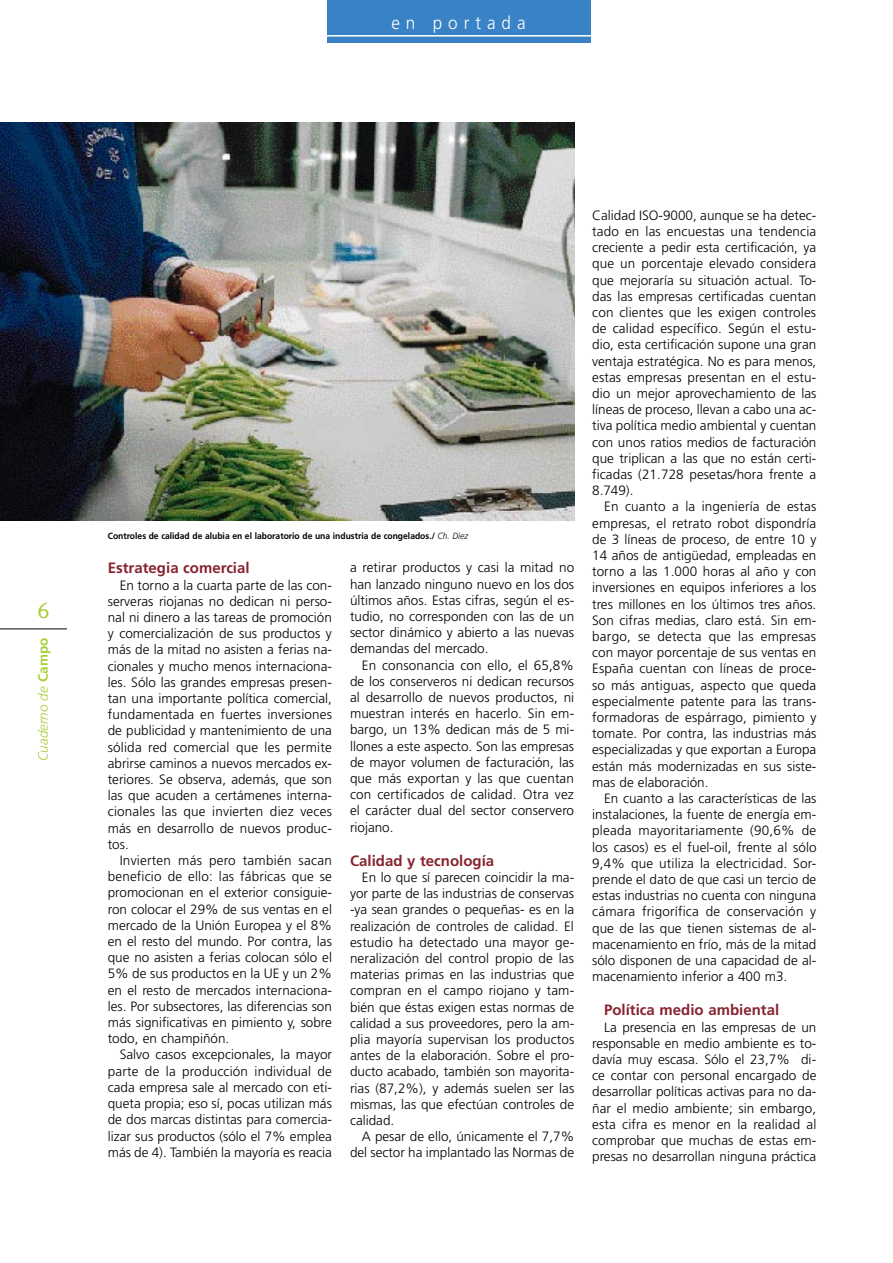
<style>
.page{position:relative;width:893px;height:1263px;background:#fff}
.page>*{position:absolute;margin:0;border:0;box-sizing:border-box;transform-origin:0 0}
.t1{font:22.5px "Meta Caps";color:#aace36}
.t2{font:300 18px "Frutiger";letter-spacing:.35em;color:#fff;scale:.95 1}
.t3{font:700 15px "Frutiger";color:#862430}
.t4{font:300 13.5px/16.2px "Frutiger";color:#000;text-align:justify}
.t5{font:italic 300 13.5px "Frutiger";color:#aace36}
.t6{font:700 9px "Frutiger";color:#000;scale:.95 1}
.s1{font-weight:700;font-style:normal}
.s2{font-weight:300;font-style:italic}
</style>
<div class="page">
<div style="left:327px;top:0;width:263px;height:43px;background:#3a82c6"></div>
<hr style="left:317px;top:35px;width:283px;height:2px;background:#fff">
<hr style="left:0;top:628px;width:67px;height:1px;background:#000">
<img style="left:0;top:122px;width:574px;height:398px">
<h2 class="t2" style="left:391px;top:13px;width:143px">en portada</h2>
<h1 class="t1" style="left:38px;top:597px;width:14px">6</h1>
<p class="t5" style="left:35px;top:761px;width:125px;rotate:-90deg">Cuaderno de <span class="s1">Campo</span></p>
<p class="t6" style="left:108px;top:530px;width:381px">Controles de calidad de alubia en el laboratorio de una industria de congelados./ <span class="s2">Ch. Díez</span></p>
<p class="t3" style="left:108px;top:559px;width:143px">Estrategia comercial</p>
<p class="t4" style="left:108px;top:577px;width:226px;text-indent:12px">En torno a la cuarta parte de las con&shy;serveras riojanas no dedican ni perso&shy;nal ni dinero a las tareas de promoción y comercialización de sus productos y más de la mitad no asisten a ferias na&shy;cionales y mucho menos internaciona&shy;les. Sólo las grandes empresas presen&shy;tan una importante política comercial, fundamentada en fuertes inversiones de publicidad y mantenimiento de una sólida red comercial que les permite abrirse caminos a nuevos mercados ex&shy;teriores. Se observa, además, que son las que acuden a certámenes interna&shy;cionales las que invierten diez veces más en desarrollo de nuevos produc&shy;tos.</p>
<p class="t4" style="left:108px;top:852px;width:226px;text-indent:12px">Invierten más pero también sacan beneficio de ello: las fábricas que se promocionan en el exterior consiguie&shy;ron colocar el 29% de sus ventas en el mercado de la Unión Europea y el 8% en el resto del mundo. Por contra, las que no asisten a ferias colocan sólo el 5% de sus productos en la UE y un 2% en el resto de mercados internaciona&shy;les. Por subsectores, las diferencias son más significativas en pimiento y, sobre todo, en champiñón.</p>
<p class="t4" style="left:108px;top:1047px;width:226px;text-indent:12px">Salvo casos excepcionales, la mayor parte de la producción individual de cada empresa sale al mercado con eti&shy;queta propia; eso sí, pocas utilizan más de dos marcas distintas para comercia&shy;lizar sus productos (sólo el 7% emplea más de 4). También la mayoría es reacia</p>
<p class="t4" style="left:350px;top:559px;width:226px">a retirar productos y casi la mitad no han lanzado ninguno nuevo en los dos últimos años. Estas cifras, según el es&shy;tudio, no corresponden con las de un sector dinámico y abierto a las nuevas demandas del mercado.</p>
<p class="t4" style="left:350px;top:657px;width:226px;text-indent:12px">En consonancia con ello, el 65,8% de los conserveros ni dedican recursos al desarrollo de nuevos productos, ni muestran interés en hacerlo. Sin em&shy;bargo, un 13% dedican más de 5 mi&shy;llones a este aspecto. Son las empresas de mayor volumen de facturación, las que más exportan y las que cuentan con certificados de calidad. Otra vez el carácter dual del sector conservero riojano.</p>
<p class="t3" style="left:350px;top:852px;width:146px">Calidad y tecnología</p>
<p class="t4" style="left:350px;top:869px;width:226px;text-indent:12px">En lo que sí parecen coincidir la ma&shy;yor parte de las industrias de conservas -ya sean grandes o pequeñas- es en la realización de controles de calidad. El estudio ha detectado una mayor ge&shy;neralización del control propio de las materias primas en las industrias que compran en el campo riojano y tam&shy;bién que éstas exigen estas normas de calidad a sus proveedores, pero la am&shy;plia mayoría supervisan los productos antes de la elaboración. Sobre el pro&shy;ducto acabado, también son mayorita&shy;rias (87,2%), y además suelen ser las mismas, las que efectúan controles de calidad.</p>
<p class="t4" style="left:350px;top:1128px;width:226px;text-align:right">A pesar de ello, únicamente el 7,7% del sector ha implantado las Normas de</p>
<p class="t4" style="left:592px;top:207px;width:226px">Calidad ISO-9000, aunque se ha detec&shy;tado en las encuestas una tendencia creciente a pedir esta certificación, ya que un porcentaje elevado considera que mejoraría su situación actual. To&shy;das las empresas certificadas cuentan con clientes que les exigen controles de calidad específico. Según el estu&shy;dio, esta certificación supone una gran ventaja estratégica. No es para menos, estas empresas presentan en el estu&shy;dio un mejor aprovechamiento de las líneas de proceso, llevan a cabo una ac&shy;tiva política medio ambiental y cuentan con unos ratios medios de facturación que triplican a las que no están certi&shy;ficadas (21.728 pesetas/hora frente a 8.749).</p>
<p class="t4" style="left:592px;top:499px;width:226px;text-indent:12px">En cuanto a la ingeniería de estas empresas, el retrato robot dispondría de 3 líneas de proceso, de entre 10 y 14 años de antigüedad, empleadas en torno a las 1.000 horas al año y con inversiones en equipos inferiores a los tres millones en los últimos tres años.<br>Son cifras medias, claro está. Sin em&shy;bargo, se detecta que las empresas con mayor porcentaje de sus ventas en España cuentan con líneas de proce&shy;so más antiguas, aspecto que queda especialmente patente para las trans&shy;formadoras de espárrago, pimiento y tomate. Por contra, las industrias más especializadas y que exportan a Europa están más modernizadas en sus siste&shy;mas de elaboración.</p>
<p class="t4" style="left:592px;top:790px;width:226px;text-indent:12px">En cuanto a las características de las instalaciones, la fuente de energía em&shy;pleada mayoritariamente (90,6% de los casos) es el fuel-oil, frente al sólo 9,4% que utiliza la electricidad. Sor&shy;prende el dato de que casi un tercio de estas industrias no cuenta con ninguna cámara frigorífica de conservación y que de las que tienen sistemas de al&shy;macenamiento en frío, más de la mitad sólo disponen de una capacidad de al&shy;macenamiento inferior a 400 m3.</p>
<p class="t3" style="left:604px;top:1001px;width:177px">Política medio ambiental</p>
<p class="t4" style="left:592px;top:1019px;width:226px;text-indent:12px">La presencia en las empresas de un responsable en medio ambiente es to&shy;davía muy escasa. Sólo el 23,7% di&shy;ce contar con personal encargado de desarrollar políticas activas para no da&shy;ñar el medio ambiente; sin embargo, esta cifra es menor en la realidad al comprobar que muchas de estas em&shy;presas no desarrollan ninguna práctica</p>
</div>
